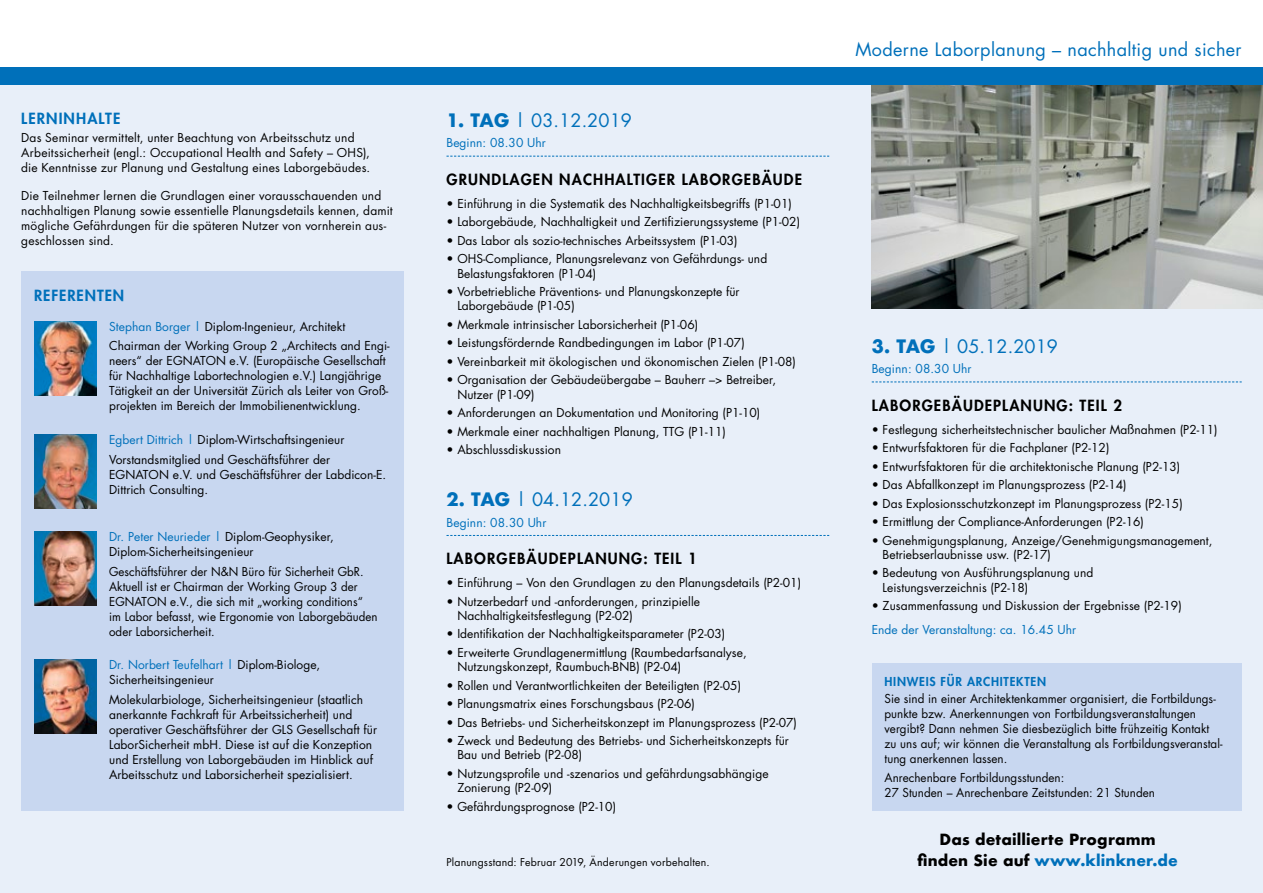
<style>
.page{position:relative;width:1263px;height:893px;background:#fff}
.page>*{position:absolute;margin:0;border:0;box-sizing:border-box;transform-origin:0 0}
.t1{font:18px "Futura";letter-spacing:.02em;color:#0070ba}
.t2{font:800 15px "Futura";letter-spacing:.075em;color:#000}
.t3{font:700 15px/21px "Futura";letter-spacing:.01em;color:#000;text-align:center}
.t4{font:800 15px "Futura";letter-spacing:.065em;color:#0070ba}
.t5{font:12px/15px "Futura";letter-spacing:.005em;color:#000}
.t6{font:12px/15px "Futura";letter-spacing:.005em;color:#000;scale:.96 1}
.t7{font:12px "Futura";letter-spacing:.005em;color:#0070ba}
.t8{font:800 12px "Futura";letter-spacing:.065em;color:#0070ba}
.t9{font:10.5px "Futura";letter-spacing:.02em;color:#000}
.s1{color:#0070ba}
.s2{font-weight:700}
</style>
<div class="page">
<div style="left:0;top:79px;width:1263px;height:814px;background:#e8eff9"></div>
<img style="left:872px;top:84px;width:391px;height:225px">
<div style="left:0;top:67px;width:1263px;height:17px;background:#0070ba"></div>
<div style="left:21px;top:271px;width:383px;height:539px;background:#c8d7f0"></div>
<svg style="left:446px;top:156px;width:383px;height:1px"></svg>
<svg style="left:446px;top:535px;width:383px;height:1px"></svg>
<svg style="left:872px;top:382px;width:370px;height:1px"></svg>
<div style="left:872px;top:663px;width:370px;height:148px;background:#c8d7f0"></div>
<img style="left:34px;top:322px;width:62px;height:73px">
<img style="left:34px;top:435px;width:62px;height:74px">
<img style="left:34px;top:532px;width:62px;height:74px">
<img style="left:34px;top:660px;width:62px;height:74px">
<p class="t4" style="left:21px;top:108px;width:101px">LERNINHALTE</p>
<p class="t5" style="left:21px;top:130px;width:350px">Das Seminar vermittelt, unter Beachtung von Arbeitsschutz und<br>Arbeitssicherheit (engl.: Occupational Health and Safety – OHS), die Kenntnisse zur Planung und Gestaltung eines Laborgebäudes.</p>
<p class="t5" style="left:21px;top:188px;width:373px">Die Teilnehmer lernen die Grundlagen einer vorausschauenden und nachhaltigen Planung sowie essentielle Planungsdetails kennen, damit mögliche Gefährdungen für die späteren Nutzer von vornherein aus&shy;geschlossen sind.</p>
<p class="t4" style="left:34px;top:285px;width:92px">REFERENTEN</p>
<p class="t5" style="left:109px;top:317px;width:282px;line-height:19.2px"><span class="s1">Stephan Borger |</span> Diplom-Ingenieur, Architekt<br>Chairman der Working Group 2 „Architects and Engi-</p>
<p class="t5" style="left:109px;top:353px;width:281px">neers“ der EGNATON e.V. (Europäische Gesellschaft für Nachhaltige Labortechnologien e.V.) Langjährige Tätigkeit an der Universität Zürich als Leiter von Groß&shy;projekten im Bereich der Immobilienentwicklung.</p>
<p class="t5" style="left:109px;top:430px;width:237px;line-height:19.2px"><span class="s1">Egbert Dittrich |</span> Diplom-Wirtschaftsingenieur<br>Vorstandsmitglied und Geschäftsführer der</p>
<p class="t5" style="left:109px;top:466px;width:278px">EGNATON e.V. und Geschäftsführer der Labdicon-E.<br>Dittrich Consulting.</p>
<p class="t5" style="left:109px;top:529px;width:226px"><span class="s1">Dr. Peter Neurieder |</span> Diplom-Geophysiker,<br>Diplom-Sicherheitsingenieur</p>
<p class="t6" style="left:109px;top:563px;width:281px">Geschäftsführer der N&amp;N Büro für Sicherheit GbR.<br>Aktuell ist er Chairman der Working Group 3 der EGNATON e.V., die sich mit „working conditions“ im Labor befasst, wie Ergonomie von Laborgebäuden oder Laborsicherheit.</p>
<p class="t5" style="left:109px;top:657px;width:213px"><span class="s1">Dr. Norbert Teufelhart |</span> Diplom-Biologe,<br>Sicherheitsingenieur</p>
<p class="t5" style="left:109px;top:691px;width:269px">Molekularbiologe, Sicherheitsingenieur (staatlich anerkannte Fachkraft für Arbeitssicherheit) und operativer Geschäftsführer der GLS Gesellschaft für LaborSicherheit mbH. Diese ist auf die Konzeption und Erstellung von Laborgebäuden im Hinblick auf Arbeitsschutz und Laborsicherheit spezialisiert.</p>
<h1 class="t1" style="left:446px;top:108px;width:187px"><span class="s2">1. TAG</span> | 03.12.2019</h1>
<p class="t7" style="left:446px;top:135px;width:101px">Beginn: 08.30 Uhr</p>
<p class="t2" style="left:446px;top:169px;width:357px">GRUNDLAGEN NACHHALTIGER LABORGEBÄUDE</p>
<p class="t5" style="left:446px;top:196px;width:347px">• Einführung in die Systematik des Nachhaltigkeitsbegriffs (P1-01)</p>
<p class="t5" style="left:446px;top:214px;width:355px">• Laborgebäude, Nachhaltigkeit und Zertifizierungssysteme (P1-02)</p>
<p class="t5" style="left:446px;top:233px;width:293px">• Das Labor als sozio-technisches Arbeitssystem (P1-03)</p>
<p class="t5" style="left:457px;top:252px;width:311px;line-height:14.2px;text-indent:-11px">• OHS-Compliance, Planungsrelevanz von Gefährdungs- und<br>Belastungsfaktoren (P1-04)</p>
<p class="t5" style="left:457px;top:284px;width:284px;line-height:14.2px;text-indent:-11px">• Vorbetriebliche Präventions- und Planungskonzepte für<br>Laborgebäude (P1-05)</p>
<p class="t5" style="left:446px;top:317px;width:253px">• Merkmale intrinsischer Laborsicherheit (P1-06)</p>
<p class="t5" style="left:446px;top:335px;width:300px">• Leistungsfördernde Randbedingungen im Labor (P1-07)</p>
<p class="t5" style="left:446px;top:354px;width:351px">• Vereinbarkeit mit ökologischen und ökonomischen Zielen (P1-08)</p>
<p class="t5" style="left:457px;top:373px;width:320px;line-height:14.2px;text-indent:-11px">• Organisation der Gebäudeübergabe – Bauherr –&gt; Betreiber,<br>Nutzer (P1-09)</p>
<p class="t5" style="left:446px;top:405px;width:315px">• Anforderungen an Dokumentation und Monitoring (P1-10)</p>
<p class="t5" style="left:446px;top:423px;width:281px">• Merkmale einer nachhaltigen Planung, TTG (P1-11)</p>
<p class="t5" style="left:446px;top:442px;width:116px">• Abschlussdiskussion</p>
<h1 class="t1" style="left:446px;top:487px;width:188px"><span class="s2">2. TAG</span> | 04.12.2019</h1>
<p class="t7" style="left:446px;top:514px;width:101px">Beginn: 08.30 Uhr</p>
<p class="t2" style="left:446px;top:549px;width:252px">LABORGEBÄUDEPLANUNG: TEIL 1</p>
<p class="t5" style="left:446px;top:575px;width:356px">• Einführung – Von den Grundlagen zu den Planungsdetails (P2-01)</p>
<p class="t5" style="left:457px;top:594px;width:244px;line-height:14.2px;text-indent:-11px">• Nutzerbedarf und -anforderungen, prinzipielle<br>Nachhaltigkeitsfestlegung (P2-02)</p>
<p class="t5" style="left:446px;top:626px;width:280px">• Identifikation der Nachhaltigkeitsparameter (P2-03)</p>
<p class="t5" style="left:457px;top:645px;width:291px;line-height:14.2px;text-indent:-11px">• Erweiterte Grundlagenermittlung (Raumbedarfsanalyse,<br>Nutzungskonzept, Raumbuch-BNB) (P2-04)</p>
<p class="t5" style="left:446px;top:677px;width:296px">• Rollen und Verantwortlichkeiten der Beteiligten (P2-05)</p>
<p class="t5" style="left:446px;top:696px;width:250px">• Planungsmatrix eines Forschungsbaus (P2-06)</p>
<p class="t5" style="left:446px;top:714px;width:352px">• Das Betriebs- und Sicherheitskonzept im Planungsprozess (P2-07)</p>
<p class="t5" style="left:457px;top:733px;width:333px;line-height:14.2px;text-indent:-11px">• Zweck und Bedeutung des Betriebs- und Sicherheitskonzepts für<br>Bau und Betrieb (P2-08)</p>
<p class="t5" style="left:457px;top:766px;width:313px;line-height:14.2px;text-indent:-11px">• Nutzungsprofile und -szenarios und gefährdungsabhängige<br>Zonierung (P2-09)</p>
<p class="t5" style="left:446px;top:798px;width:171px">• Gefährdungsprognose (P2-10)</p>
<p class="t9" style="left:446px;top:854px;width:265px">Planungsstand: Februar 2019, Änderungen vorbehalten.</p>
<h1 class="t1" style="left:855px;top:37px;width:388px">Moderne Laborplanung – nachhaltig und sicher</h1>
<h1 class="t1" style="left:872px;top:334px;width:188px"><span class="s2">3. TAG</span> | 05.12.2019</h1>
<p class="t7" style="left:872px;top:360px;width:101px">Beginn: 08.30 Uhr</p>
<p class="t2" style="left:872px;top:395px;width:252px">LABORGEBÄUDEPLANUNG: TEIL 2</p>
<p class="t5" style="left:872px;top:421px;width:347px">• Festlegung sicherheitstechnischer baulicher Maßnahmen (P2-11)</p>
<p class="t5" style="left:872px;top:440px;width:239px">• Entwurfsfaktoren für die Fachplaner (P2-12)</p>
<p class="t5" style="left:872px;top:458px;width:310px">• Entwurfsfaktoren für die architektonische Planung (P2-13)</p>
<p class="t5" style="left:872px;top:477px;width:256px">• Das Abfallkonzept im Planungsprozess (P2-14)</p>
<p class="t5" style="left:872px;top:495px;width:312px">• Das Explosionsschutzkonzept im Planungsprozess (P2-15)</p>
<p class="t5" style="left:872px;top:514px;width:274px">• Ermittlung der Compliance-Anforderungen (P2-16)</p>
<p class="t5" style="left:883px;top:533px;width:331px;line-height:14.2px;text-indent:-11px">• Genehmigungsplanung, Anzeige/Genehmigungsmanagement,<br>Betriebserlaubnisse usw. (P2-17)</p>
<p class="t5" style="left:883px;top:566px;width:212px;line-height:14.2px;text-indent:-11px">• Bedeutung von Ausführungsplanung und<br>Leistungsverzeichnis (P2-18)</p>
<p class="t5" style="left:872px;top:598px;width:311px">• Zusammenfassung und Diskussion der Ergebnisse (P2-19)</p>
<p class="t7" style="left:872px;top:621px;width:206px">Ende der Veranstaltung: ca. 16.45 Uhr</p>
<p class="t8" style="left:884px;top:673px;width:163px">HINWEIS FÜR ARCHITEKTEN</p>
<p class="t5" style="left:884px;top:691px;width:339px">Sie sind in einer Architektenkammer organisiert, die Fortbildungs&shy;punkte bzw. Anerkennungen von Fortbildungsveranstaltungen vergibt? Dann nehmen Sie diesbezüglich bitte frühzeitig Kontakt zu uns auf; wir können die Veranstaltung als Fortbildungsveranstal&shy;tung anerkennen lassen.</p>
<p class="t5" style="left:884px;top:770px;width:272px">Anrechenbare Fortbildungsstunden:<br>27 Stunden – Anrechenbare Zeitstunden: 21 Stunden</p>
<p class="t3" style="left:917px;top:829px;width:262px">Das detaillierte Programm finden Sie auf <span class="s1">www.klinkner.de</span></p>
</div>
